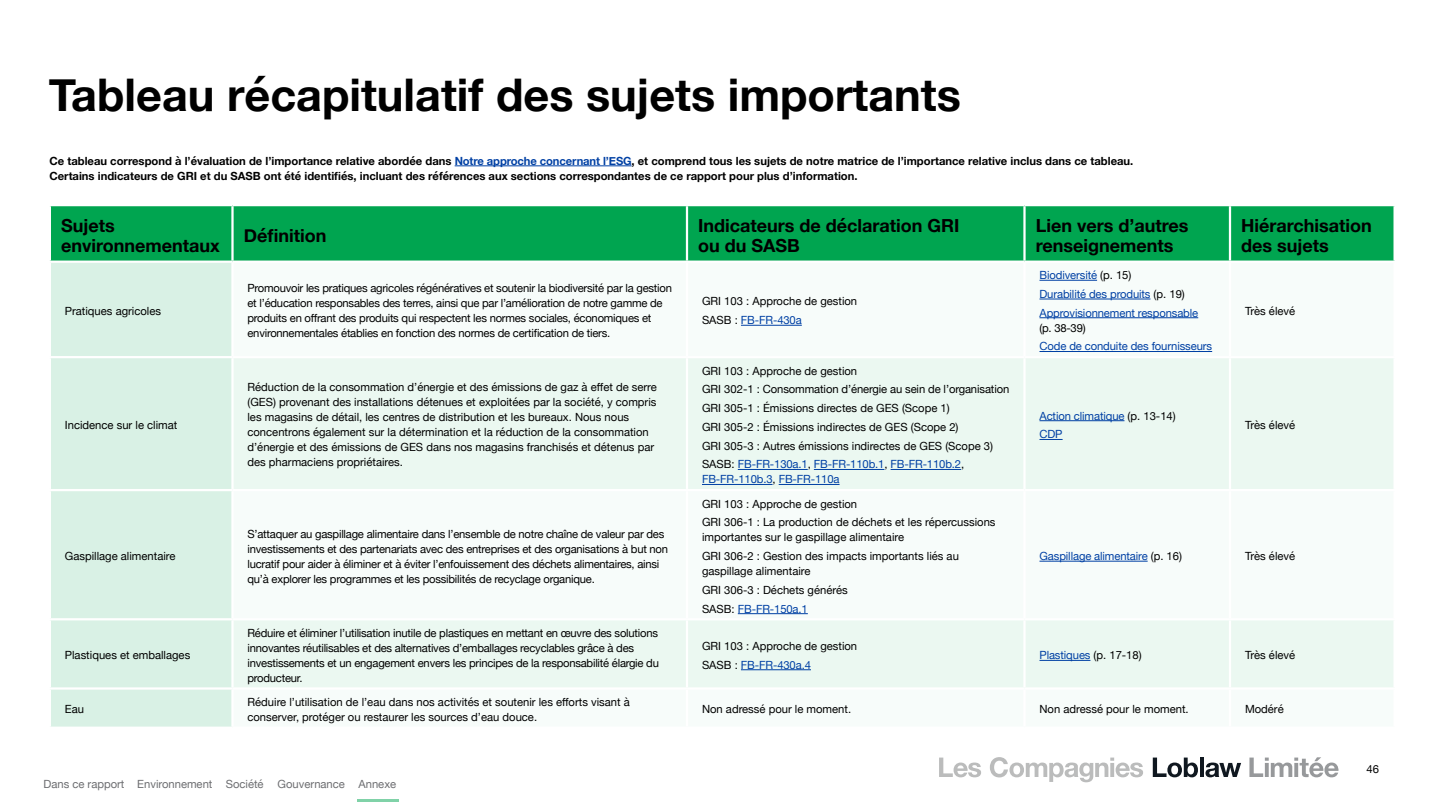
<style>
.page{position:relative;width:1440px;height:810px;background:#fff}
.page>*{position:absolute;margin:0;border:0;box-sizing:border-box;transform-origin:0 0}
.page_title{font:700 45px "Helvetica Neue";color:#000}
.t1{font:700 18px/19.5px "Helvetica Neue";color:#000}
.t2{font:11.25px/15px "Helvetica Neue";color:#000}
.t3{font:11.25px/15px "Helvetica Neue";letter-spacing:-.02em;color:#000}
.t4{font:700 11.25px/15px "Helvetica Neue";color:#000}
.t5{font:11.25px/15px "Helvetica Neue";letter-spacing:-.01em;color:#0040a4}
.t6{font:11.25px "Helvetica Neue";color:#6d6e71}
.s1{color:#0040a4}
.s2{color:#000}
</style>
<div class="page">
<svg style="left:939px;top:758px;width:42px;height:19px"></svg>
<svg style="left:990px;top:757px;width:153px;height:25px"></svg>
<svg style="left:1153px;top:758px;width:45px;height:19px"></svg>
<hr style="left:1200px;top:758px;width:4px;height:19px;background:#101820">
<svg style="left:1206px;top:763px;width:35px;height:14px"></svg>
<svg style="left:1249px;top:757px;width:90px;height:20px"></svg>
<hr style="left:455px;top:166px;width:177px;height:1px;background:#0040a4">
<div style="left:51px;top:206px;width:1343px;height:55px;background:#00a550"></div>
<div style="left:51px;top:263px;width:180px;height:464px;background:#d9f1e5"></div>
<svg style="left:234px;top:358px;width:1160px;height:329px;fill:#ebf8f1"></svg>
<hr style="left:231px;top:206px;width:3px;height:55px;background:#fff">
<hr style="left:686px;top:206px;width:2px;height:55px;background:#fff">
<hr style="left:1023px;top:206px;width:3px;height:55px;background:#fff">
<hr style="left:1229px;top:206px;width:2px;height:55px;background:#fff">
<hr style="left:49px;top:356px;width:183px;height:2px;background:#fff">
<hr style="left:686px;top:358px;width:2px;height:131px;background:#fff">
<hr style="left:1023px;top:358px;width:3px;height:131px;background:#fff">
<hr style="left:1229px;top:358px;width:2px;height:131px;background:#fff">
<hr style="left:49px;top:489px;width:183px;height:2px;background:#fff">
<hr style="left:232px;top:489px;width:455px;height:2px;background:#fff">
<hr style="left:687px;top:489px;width:337px;height:2px;background:#fff">
<hr style="left:686px;top:491px;width:2px;height:127px;background:#fff">
<hr style="left:1024px;top:489px;width:206px;height:2px;background:#fff">
<hr style="left:1023px;top:491px;width:3px;height:127px;background:#fff">
<hr style="left:1230px;top:489px;width:166px;height:2px;background:#fff">
<hr style="left:1229px;top:491px;width:2px;height:127px;background:#fff">
<hr style="left:49px;top:618px;width:183px;height:2px;background:#fff">
<hr style="left:232px;top:618px;width:455px;height:2px;background:#fff">
<hr style="left:687px;top:618px;width:337px;height:2px;background:#fff">
<hr style="left:686px;top:620px;width:2px;height:67px;background:#fff">
<hr style="left:1024px;top:618px;width:206px;height:2px;background:#fff">
<hr style="left:1023px;top:620px;width:3px;height:67px;background:#fff">
<hr style="left:1230px;top:618px;width:166px;height:2px;background:#fff">
<hr style="left:1229px;top:620px;width:2px;height:67px;background:#fff">
<hr style="left:49px;top:687px;width:183px;height:3px;background:#fff">
<hr style="left:741px;top:325px;width:61px;height:1px;background:#0040a4">
<hr style="left:1040px;top:280px;width:57px;height:1px;background:#0040a4">
<hr style="left:1040px;top:299px;width:110px;height:1px;background:#0040a4">
<hr style="left:1040px;top:317px;width:158px;height:1px;background:#0040a4">
<hr style="left:1040px;top:351px;width:172px;height:1px;background:#0040a4">
<hr style="left:738px;top:469px;width:70px;height:1px;background:#0040a4">
<hr style="left:814px;top:469px;width:70px;height:1px;background:#0040a4">
<hr style="left:891px;top:469px;width:70px;height:1px;background:#0040a4">
<hr style="left:702px;top:484px;width:71px;height:1px;background:#0040a4">
<hr style="left:779px;top:484px;width:61px;height:1px;background:#0040a4">
<hr style="left:1040px;top:420px;width:84px;height:1px;background:#0040a4">
<svg style="left:1040px;top:439px;width:23px;height:1px"></svg>
<hr style="left:738px;top:613px;width:70px;height:1px;background:#0040a4">
<hr style="left:1040px;top:561px;width:108px;height:1px;background:#0040a4">
<hr style="left:741px;top:669px;width:70px;height:1px;background:#0040a4">
<hr style="left:1040px;top:660px;width:50px;height:1px;background:#0040a4">
<hr style="left:357px;top:800px;width:41px;height:2px;background:#80d2a8">
<h1 class="page_title" style="left:49px;top:60px;width:914px">Tableau récapitulatif des sujets importants</h1>
<p class="t4" style="left:50px;top:154px;width:1085px">Ce tableau correspond à l’évaluation de l’importance relative abordée dans <span class="s1">Notre approche concernant l’ESG</span>, et comprend tous les sujets de notre matrice de l’importance relative inclus dans ce tableau.<br>Certains indicateurs de GRI et du SASB ont été identifiés, incluant des références aux sections correspondantes de ce rapport pour plus d’information.</p>
<p class="t1" style="left:61px;top:217px;width:160px">Sujets environnementaux</p>
<p class="t1" style="left:244px;top:226px;width:84px">Définition</p>
<p class="t1" style="left:698px;top:217px;width:263px">Indicateurs de déclaration GRI ou du SASB</p>
<p class="t1" style="left:1036px;top:217px;width:154px">Lien vers d’autres renseignements</p>
<p class="t1" style="left:1241px;top:217px;width:132px">Hiérarchisation des sujets</p>
<p class="t2" style="left:65px;top:304px;width:98px">Pratiques agricoles</p>
<p class="t3" style="left:247px;top:281px;width:426px">Promouvoir les pratiques agricoles régénératives et soutenir la biodiversité par la gestion et l’éducation responsables des terres, ainsi que par l’amélioration de notre gamme de produits en offrant des produits qui respectent les normes sociales, économiques et environnementales établies en fonction des normes de certification de tiers.</p>
<p class="t2" style="left:702px;top:295px;width:157px">GRI 103 : Approche de gestion</p>
<p class="t5" style="left:702px;top:313px;width:101px"><span class="s2">SASB :</span> FB-FR-430a</p>
<p class="t5" style="left:1040px;top:268px;width:93px">Biodiversité <span class="s2">(p. 15)</span></p>
<p class="t5" style="left:1040px;top:287px;width:147px">Durabilité des produits <span class="s2">(p. 19)</span></p>
<p class="t5" style="left:1040px;top:306px;width:160px">Approvisionnement responsable <span class="s2">(p. 38-39)</span></p>
<p class="t5" style="left:1040px;top:340px;width:174px">Code de conduite des fournisseurs</p>
<p class="t2" style="left:1245px;top:304px;width:52px">Très élevé</p>
<p class="t2" style="left:65px;top:418px;width:114px">Incidence sur le climat</p>
<p class="t2" style="left:248px;top:381px;width:411px">Réduction de la consommation d’énergie et des émissions de gaz à effet de serre (GES) provenant des installations détenues et exploitées par la société, y compris les magasins de détail, les centres de distribution et les bureaux. Nous nous concentrons également sur la détermination et la réduction de la consommation d’énergie et des émissions de GES dans nos magasins franchisés et détenus par des pharmaciens propriétaires.</p>
<p class="t2" style="left:702px;top:364px;width:157px">GRI 103 : Approche de gestion</p>
<p class="t2" style="left:702px;top:382px;width:309px">GRI 302-1 : Consommation d’énergie au sein de l’organisation</p>
<p class="t2" style="left:702px;top:401px;width:249px">GRI 305-1 : Émissions directes de GES (Scope 1)</p>
<p class="t2" style="left:702px;top:420px;width:258px">GRI 305-2 : Émissions indirectes de GES (Scope 2)</p>
<p class="t2" style="left:702px;top:439px;width:293px">GRI 305-3 : Autres émissions indirectes de GES (Scope 3)</p>
<p class="t5" style="left:702px;top:458px;width:264px"><span class="s2">SASB:</span> FB-FR-130a.1<span class="s2">,</span> FB-FR-110b.1<span class="s2">,</span> FB-FR-110b.2<span class="s2">,<br></span>FB-FR-110b.3<span class="s2">,</span> FB-FR-110a</p>
<p class="t5" style="left:1040px;top:409px;width:138px">Action climatique <span class="s2">(p. 13-14)</span></p>
<p class="t5" style="left:1040px;top:427px;width:25px">CDP</p>
<p class="t2" style="left:1245px;top:418px;width:52px">Très élevé</p>
<p class="t2" style="left:65px;top:549px;width:112px">Gaspillage alimentaire</p>
<p class="t3" style="left:248px;top:527px;width:422px">S’attaquer au gaspillage alimentaire dans l’ensemble de notre chaîne de valeur par des investissements et des partenariats avec des entreprises et des organisations à but non lucratif pour aider à éliminer et à éviter l’enfouissement des déchets alimentaires, ainsi qu’à explorer les programmes et les possibilités de recyclage organique.</p>
<p class="t2" style="left:702px;top:497px;width:157px">GRI 103 : Approche de gestion</p>
<p class="t2" style="left:702px;top:515px;width:295px">GRI 306-1 : La production de déchets et les répercussions importantes sur le gaspillage alimentaire</p>
<p class="t2" style="left:702px;top:549px;width:258px">GRI 306-2 : Gestion des impacts importants liés au gaspillage alimentaire</p>
<p class="t2" style="left:702px;top:583px;width:147px">GRI 306-3 : Déchets générés</p>
<p class="t5" style="left:702px;top:602px;width:107px"><span class="s2">SASB:</span> FB-FR-150a.1</p>
<p class="t5" style="left:1040px;top:549px;width:144px">Gaspillage alimentaire <span class="s2">(p. 16)</span></p>
<p class="t2" style="left:1245px;top:549px;width:52px">Très élevé</p>
<p class="t2" style="left:65px;top:648px;width:127px">Plastiques et emballages</p>
<p class="t3" style="left:248px;top:626px;width:413px">Réduire et éliminer l’utilisation inutile de plastiques en mettant en œuvre des solutions innovantes réutilisables et des alternatives d’emballages recyclables grâce à des investissements et un engagement envers les principes de la responsabilité élargie du producteur.</p>
<p class="t2" style="left:702px;top:639px;width:157px">GRI 103 : Approche de gestion</p>
<p class="t5" style="left:702px;top:658px;width:110px"><span class="s2">SASB :</span> FB-FR-430a.4</p>
<p class="t5" style="left:1040px;top:648px;width:104px">Plastiques <span class="s2">(p. 17-18)</span></p>
<p class="t2" style="left:1245px;top:648px;width:52px">Très élevé</p>
<p class="t2" style="left:65px;top:703px;width:21px">Eau</p>
<p class="t2" style="left:248px;top:695px;width:384px">Réduire l’utilisation de l’eau dans nos activités et soutenir les efforts visant à conserver, protéger ou restaurer les sources d’eau douce.</p>
<p class="t2" style="left:702px;top:703px;width:151px">Non adressé pour le moment.</p>
<p class="t2" style="left:1040px;top:703px;width:151px">Non adressé pour le moment.</p>
<p class="t2" style="left:1245px;top:703px;width:40px">Modéré</p>
<p class="t6" style="left:44px;top:776px;width:354px">Dans ce rapport Environnement Société Gouvernance Annexe</p>
<p class="t2" style="left:1366px;top:762px;width:14px">46</p>
</div>
